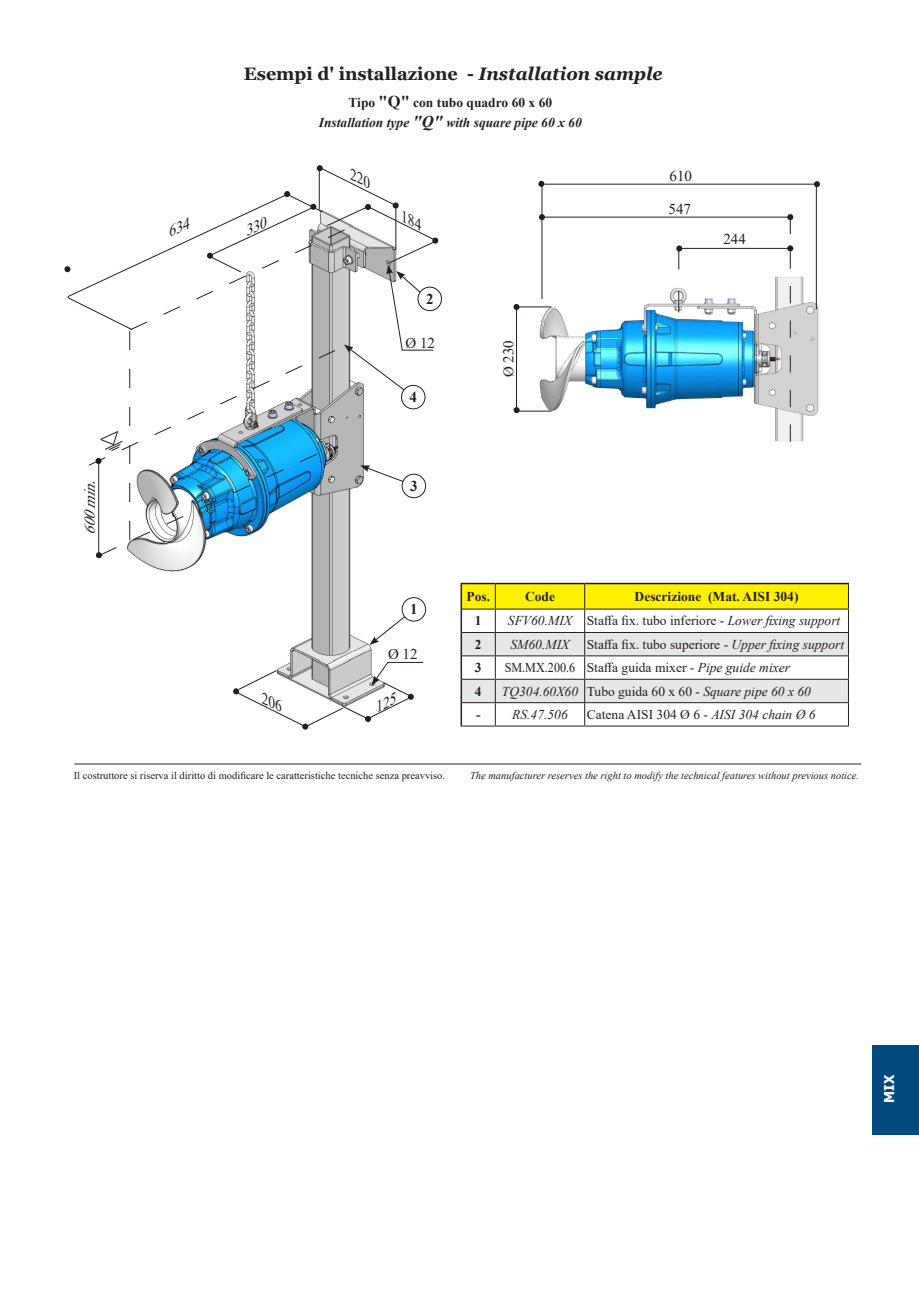
<style>
.page{position:relative;width:919px;height:1289px;background:#fff}
.page>*{position:absolute;margin:0;border:0;box-sizing:border-box;transform-origin:0 0}
.t1{font:700 18px "Georgia";color:#231f20}
.t2{font:15px "Times New Roman";color:#231f20}
.t3{font:italic 15px "Times New Roman";color:#231f20}
.t4{font:700 15px "Times New Roman";color:#231f20}
.t5{font:italic 13.5px "Times New Roman";color:#231f20}
.t6{font:13.5px "Times New Roman";color:#231f20}
.t7{font:italic 700 13.5px/19.8px "Times New Roman";color:#231f20;text-align:center}
.t8{font:13.5px "Times New Roman";color:#231f20;scale:.9 1}
.t9{font:700 13.5px "Times New Roman";color:#231f20}
.t10{font:700 13.5px "Tahoma";color:#fff}
.t11{font:10.5px "Times New Roman";color:#231f20}
.t12{font:italic 10.5px "Times New Roman";color:#231f20}
.s1{font-style:italic}
.s2{font-style:normal}
.s3{font-style:normal;font-size:16.5px}
.s4{font-size:16.5px}
.s5{font-weight:700;font-style:normal}
</style>
<div class="page">
<img style="left:137px;top:558px;width:268px;height:103px">
<img style="left:535px;top:275px;width:284px;height:167px">
<hr style="left:516px;top:306px;width:35px;height:1px;background:#231f20">
<hr style="left:541px;top:184px;width:1px;height:115px;background:#231f20">
<hr style="left:816px;top:184px;width:1px;height:125px;background:#231f20">
<hr style="left:516px;top:411px;width:35px;height:1px;background:#231f20">
<hr style="left:516px;top:305px;width:1px;height:107px;background:#231f20">
<hr style="left:677px;top:248px;width:113px;height:1px;background:#231f20">
<hr style="left:542px;top:217px;width:248px;height:1px;background:#231f20">
<hr style="left:542px;top:184px;width:274px;height:1px;background:#231f20">
<hr style="left:74px;top:763px;width:787px;height:1px;background:#231f20">
<div style="left:872px;top:1045px;width:46px;height:88px;background:#004a7f"></div>
<svg style="left:462px;top:584px;width:386px;height:141px"></svg>
<hr style="left:460px;top:725px;width:35px;height:1px;background:#231f20">
<hr style="left:495px;top:725px;width:89px;height:1px;background:#231f20">
<hr style="left:584px;top:725px;width:264px;height:1px;background:#231f20">
<hr style="left:460px;top:583px;width:35px;height:1px;background:#231f20">
<hr style="left:460px;top:584px;width:2px;height:25px;background:#231f20">
<hr style="left:495px;top:583px;width:89px;height:1px;background:#231f20">
<hr style="left:584px;top:583px;width:264px;height:1px;background:#231f20">
<hr style="left:460px;top:609px;width:2px;height:23px;background:#231f20">
<hr style="left:460px;top:632px;width:2px;height:24px;background:#231f20">
<hr style="left:460px;top:656px;width:2px;height:23px;background:#231f20">
<hr style="left:460px;top:679px;width:2px;height:23px;background:#231f20">
<hr style="left:460px;top:702px;width:2px;height:23px;background:#231f20">
<div style="left:432px;top:237px;width:6px;height:7px;background:#231f20;border-radius:50%"></div>
<svg style="left:369px;top:608px;width:46px;height:37px"></svg>
<div style="left:402px;top:597px;width:23px;height:24px;background:#fff;border-radius:50%"></div>
<div style="left:401px;top:597px;width:25px;height:24px;border:1px solid #231f20;border-radius:50%"></div>
<div style="left:417px;top:287px;width:25px;height:24px;border:1px solid #231f20;border-radius:50%"></div>
<svg style="left:513px;top:304px;width:6px;height:6px"></svg>
<svg style="left:539px;top:214px;width:6px;height:6px"></svg>
<svg style="left:538px;top:181px;width:6px;height:6px"></svg>
<svg style="left:813px;top:181px;width:6px;height:6px"></svg>
<svg style="left:513px;top:407px;width:6px;height:6px"></svg>
<svg style="left:787px;top:214px;width:6px;height:228px"></svg>
<svg style="left:676px;top:245px;width:6px;height:67px"></svg>
<svg style="left:64px;top:165px;width:372px;height:393px"></svg>
<svg style="left:233px;top:661px;width:191px;height:68px"></svg>
<h1 class="t1" style="left:244px;top:62px;width:420px">Esempi d' installazione - <span class="s1">Installation sample</span></h1>
<p class="t7" style="left:319px;top:92px;width:264px"><span class="s2">Tipo</span> <span class="s3">"Q"</span> <span class="s2">con tubo quadro 60 x 60<br></span>Installation type <span class="s4">"Q"</span> with square pipe 60 x 60</p>
<p class="t2" style="left:669px;top:165px;width:24px">610</p>
<p class="t3" style="left:79px;top:535px;width:65px;rotate:-90deg">600min.</p>
<p class="t4" style="left:426px;top:288px;width:9px">2</p>
<p class="t2" style="left:405px;top:332px;width:31px">Ø 12</p>
<p class="t4" style="left:409px;top:386px;width:9px">4</p>
<p class="t4" style="left:410px;top:475px;width:9px">3</p>
<p class="t2" style="left:498px;top:377px;width:39px;rotate:-90deg">Ø 230</p>
<p class="t2" style="left:668px;top:198px;width:24px">547</p>
<p class="t2" style="left:723px;top:228px;width:24px">244</p>
<p class="t4" style="left:410px;top:598px;width:9px">1</p>
<p class="t2" style="left:388px;top:643px;width:31px">Ø 12</p>
<p class="t9" style="left:466px;top:586px;width:25px">Pos.</p>
<p class="t9" style="left:525px;top:586px;width:31px">Code</p>
<p class="t9" style="left:634px;top:586px;width:165px">Descrizione (Mat. AISI 304)</p>
<p class="t9" style="left:475px;top:611px;width:8px">1</p>
<p class="t5" style="left:508px;top:611px;width:334px">SFV60.MIX <span class="s2">Staffa fix. tubo inferiore -</span> Lower fixing support</p>
<p class="t9" style="left:475px;top:634px;width:8px">2</p>
<p class="t5" style="left:510px;top:635px;width:60px">SM60.MIX</p>
<p class="t6" style="left:586px;top:635px;width:259px">Staffa fix. tubo superiore - <span class="s1">Upper fixing support</span></p>
<p class="t9" style="left:475px;top:658px;width:8px">3</p>
<p class="t8" style="left:504px;top:658px;width:318px">SM.MX.200.6 Staffa guida mixer - <span class="s1">Pipe guide mixer</span></p>
<p class="t9" style="left:475px;top:681px;width:8px">4</p>
<p class="t5" style="left:502px;top:682px;width:310px">TQ304.60X60 <span class="s2">Tubo guida 60 x 60 -</span> Square pipe 60 x 60</p>
<p class="t5" style="left:476px;top:705px;width:93px"><span class="s5">-</span> RS.47.506</p>
<p class="t6" style="left:586px;top:705px;width:230px">Catena AISI 304 Ø 6 - <span class="s1">AISI 304 chain Ø 6</span></p>
<p class="t11" style="left:74px;top:767px;width:373px">Il costruttore si riserva il diritto di modificare le caratteristiche tecniche senza preavviso.</p>
<p class="t12" style="left:470px;top:768px;width:390px">The manufacturer reserves the right to modify the technical features without previous notice.</p>
<p class="t10" style="left:879px;top:1102px;width:29px;rotate:-90deg">MIX</p>
</div>
